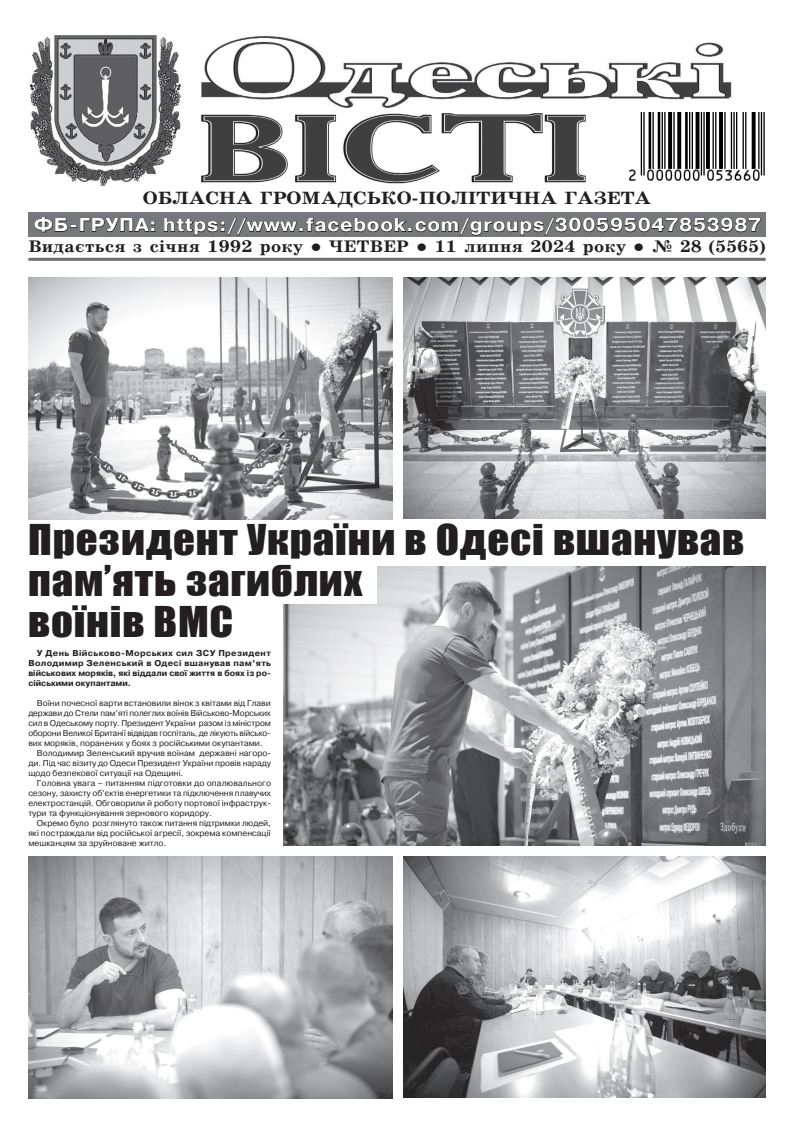
<style>
.page{position:relative;width:794px;height:1134px;background:#fff}
.page>*{position:absolute;margin:0;border:0;box-sizing:border-box;transform-origin:0 0}
.Заголовок_Основной{font:39px/41px "Impact";letter-spacing:.02em;color:#231f20;scale:1.1 1}
.Основной{font:700 18.7px "Pragmatica C";letter-spacing:.04em;color:#fff;scale:1.07 1}
.Основной-2{font:700 18px "School Book AC";color:#231f20;scale:1.15 1}
.Заголовок_Основной-2{font:700 17px "School Book AC";letter-spacing:.025em;color:#231f20;scale:1.09 1}
.Основной__без_сетки{font:8.5px/10px "Pragmatica C";color:#231f20;text-align:justify}
.Основной__без_сетки-2{font:700 8.5px/10px "Pragmatica C";color:#231f20;text-align:justify}
</style>
<div class="page">
<hr style="left:28px;top:258px;width:737px;height:3px;background:#6c6d70">
<div style="left:28px;top:213px;width:737px;height:24px;background:#76787b"></div>
<img style="left:201px;top:35px;width:531px;height:74px">
<img style="left:29px;top:35px;width:152px;height:151px">
<svg style="left:34px;top:217px;width:121px;height:16px"></svg>
<svg style="left:164px;top:110px;width:597px;height:234px"></svg>
<img style="left:630px;top:112px;width:135px;height:70px">
<img style="left:28px;top:277px;width:364px;height:242px">
<img style="left:403px;top:277px;width:363px;height:242px">
<img style="left:28px;top:856px;width:364px;height:242px">
<img style="left:403px;top:856px;width:362px;height:241px">
<img style="left:283px;top:567px;width:482px;height:279px">
<div style="left:271px;top:564px;width:105px;height:40px;background:#fff"></div>
<p class="Основной-2" style="left:143px;top:188px;width:444px">ОБЛАСНА ГРОМАДСЬКО-ПОЛІТИЧНА ГАЗЕТА</p>
<p class="Основной" style="left:34px;top:215px;width:681px">ФБ-ГРУПА: https://www.facebook.com/groups/300595047853987</p>
<p class="Заголовок_Основной-2" style="left:28px;top:237px;width:678px">Видається з січня 1992 року ● ЧЕТВЕР ● 11 липня 2024 року ● № 28 (5565)</p>
<p class="Заголовок_Основной" style="left:28px;top:518px;width:652px">Президент України в Одесі вшанував пам’ять загиблих<br>воїнів ВМС</p>
<p class="Основной__без_сетки-2" style="left:28px;top:648px;width:244px;text-indent:9px">У День Військово-Морських сил ЗСУ Президент Володимир Зеленський в Одесі вшанував пам’ять військових моряків, які віддали свої життя в боях із ро&shy;сійськими окупантами.</p>
<p class="Основной__без_сетки" style="left:28px;top:698px;width:244px;text-indent:9px">Воїни почесної варти встановили вінок з квітами від Глави держави до Стели пам’яті полеглих воїнів Військово-Морських сил в Одеському порту. Президент України разом із міністром оборони Великої Британії відвідав госпіталь, де лікують військо&shy;вих моряків, поранених у боях з російськими окупантами.</p>
<p class="Основной__без_сетки" style="left:28px;top:748px;width:244px;text-indent:9px">Володимир Зеленський вручив воїнам державні нагоро&shy;ди. Під час візиту до Одеси Президент України провів нараду щодо безпекової ситуації на Одещині.</p>
<p class="Основной__без_сетки" style="left:28px;top:778px;width:244px;text-indent:9px">Головна увага – питанням підготовки до опалювального сезону, захисту об’єктів енергетики та підключення плавучих електростанцій. Обговорили й роботу портової інфраструк&shy;тури та функціонування зернового коридору.</p>
<p class="Основной__без_сетки" style="left:28px;top:818px;width:244px;text-indent:9px">Окремо було розглянуто також питання підтримки людей, які постраждали від російської агресії, зокрема компенсації мешканцям за зруйноване житло.</p>
</div>
